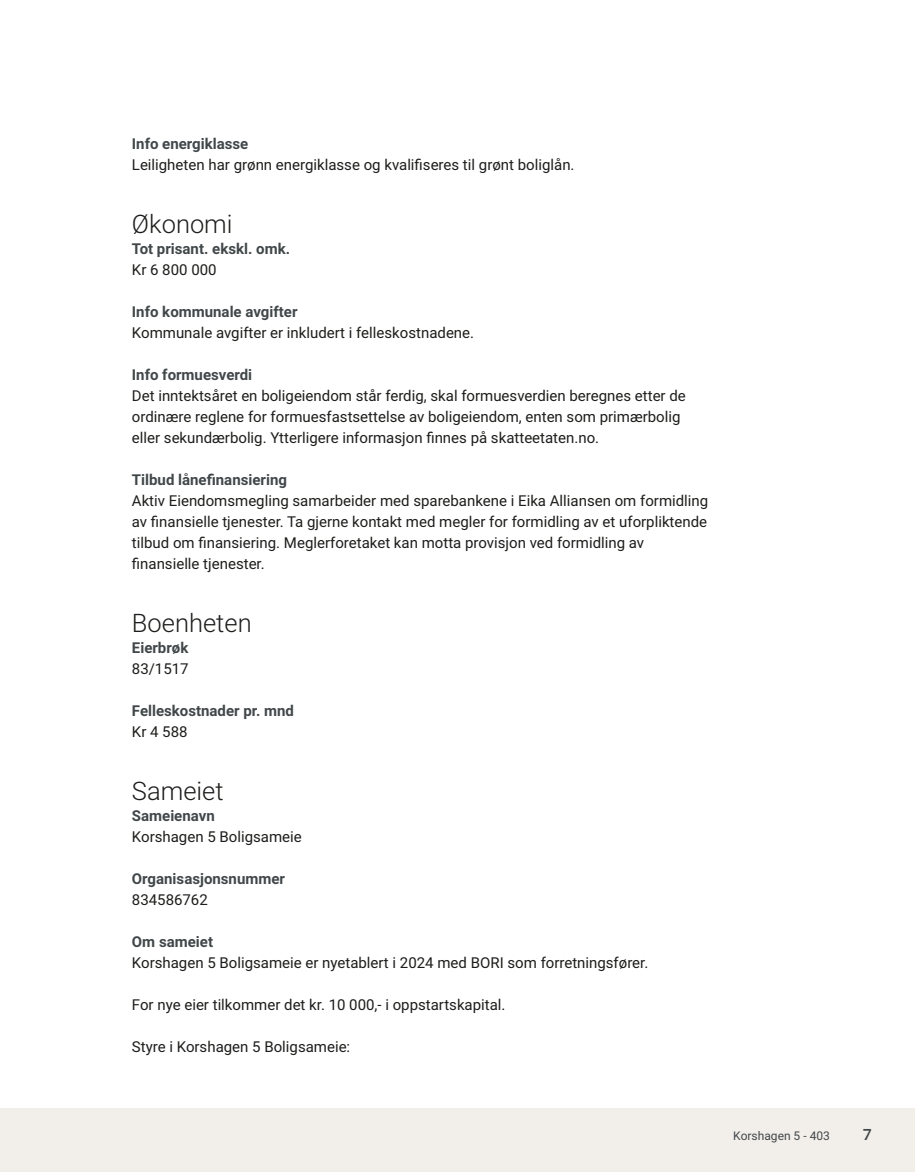
<style>
.page{position:relative;width:915px;height:1172px;background:#fff}
.page>*{position:absolute;margin:0;border:0;box-sizing:border-box;transform-origin:0 0}
.t1{font:300 25.5px "Roboto Vitec";color:#1d1d1b}
.t2{font:700 18px "Arya";color:#414749}
.t3{font:15px/21px "Roboto Vitec";color:#1d1d1b}
.t4{font:700 15px "Roboto Vitec";color:#414749}
.t5{font:12px "Roboto Vitec";color:#414749}
</style>
<div class="page">
<div style="left:0;top:1108px;width:914px;height:64px;background:#f2eeea"></div>
<p class="t4" style="left:132px;top:133px;width:118px">Info energiklasse</p>
<p class="t3" style="left:132px;top:153px;width:444px">Leiligheten har grønn energiklasse og kvalifiseres til grønt boliglån.</p>
<h1 class="t1" style="left:132px;top:206px;width:102px">Økonomi</h1>
<p class="t4" style="left:132px;top:238px;width:160px">Tot prisant. ekskl. omk.</p>
<p class="t3" style="left:132px;top:258px;width:86px">Kr 6 800 000</p>
<p class="t4" style="left:132px;top:301px;width:167px">Info kommunale avgifter</p>
<p class="t3" style="left:132px;top:321px;width:343px">Kommunale avgifter er inkludert i felleskostnadene.</p>
<p class="t4" style="left:132px;top:364px;width:122px">Info formuesverdi</p>
<p class="t3" style="left:132px;top:384px;width:555px">Det inntektsåret en boligeiendom står ferdig, skal formuesverdien beregnes etter de ordinære reglene for formuesfastsettelse av boligeiendom, enten som primærbolig eller sekundærbolig. Ytterligere informasjon finnes på skatteetaten.no.</p>
<p class="t4" style="left:132px;top:469px;width:156px">Tilbud lånefinansiering</p>
<p class="t3" style="left:132px;top:489px;width:577px">Aktiv Eiendomsmegling samarbeider med sparebankene i Eika Alliansen om formidling av finansielle tjenester. Ta gjerne kontakt med megler for formidling av et uforpliktende tilbud om finansiering. Meglerforetaket kan motta provisjon ved formidling av finansielle tjenester.</p>
<h1 class="t1" style="left:132px;top:605px;width:121px">Boenheten</h1>
<p class="t4" style="left:132px;top:637px;width:58px">Eierbrøk</p>
<p class="t3" style="left:132px;top:657px;width:58px">83/1517</p>
<p class="t4" style="left:132px;top:700px;width:164px">Felleskostnader pr. mnd</p>
<p class="t3" style="left:132px;top:720px;width:57px">Kr 4 588</p>
<h1 class="t1" style="left:132px;top:773px;width:93px">Sameiet</h1>
<p class="t4" style="left:132px;top:805px;width:84px">Sameienavn</p>
<p class="t3" style="left:132px;top:825px;width:171px">Korshagen 5 Boligsameie</p>
<p class="t4" style="left:132px;top:868px;width:154px">Organisasjonsnummer</p>
<p class="t3" style="left:132px;top:888px;width:77px">834586762</p>
<p class="t4" style="left:132px;top:931px;width:83px">Om sameiet</p>
<p class="t3" style="left:132px;top:951px;width:517px">Korshagen 5 Boligsameie er nyetablert i 2024 med BORI som forretningsfører.</p>
<p class="t3" style="left:132px;top:993px;width:375px">For nye eier tilkommer det kr. 10 000,‑ i oppstartskapital.</p>
<p class="t3" style="left:132px;top:1035px;width:220px">Styre i Korshagen 5 Boligsameie:</p>
<p class="t5" style="left:733px;top:1127px;width:98px">Korshagen 5 ‑ 403</p>
<p class="t2" style="left:862px;top:1123px;width:11px">7</p>
</div>
